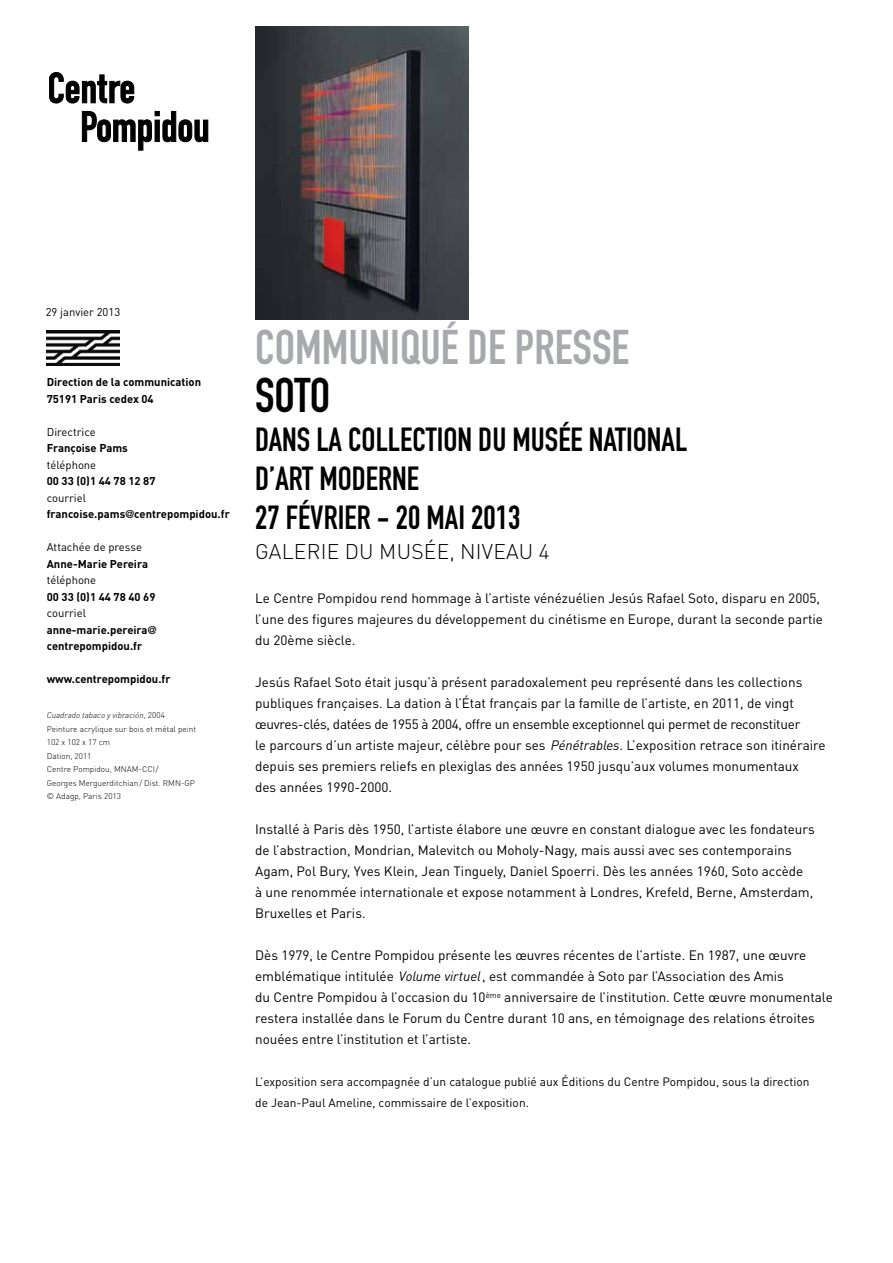
<style>
.page{position:relative;width:893px;height:1263px;background:#fff}
.page>*{position:absolute;margin:0;border:0;box-sizing:border-box;transform-origin:0 0}
.t1{font:48px "DIN Engschrift Std";color:#a7a9ac}
.t2{font:48px "DIN Engschrift Std";color:#000}
.t3{font:33px/39px "DIN Engschrift Std";color:#000}
.t4{font:300 21px "DINOT";letter-spacing:.01em;color:#000}
.t5{font:13.5px/21px "DINOT";color:#000}
.t6{font:12px/21px "DINOT";color:#000}
.t7{font:700 11.25px/16.5px "DINOT";color:#000}
.t8{font:11.25px "DINOT";color:#000}
.t9{font:300 8.25px/13.5px "DINOT";color:#000}
.s1{font-weight:400}
.s2{font-family:"DIN Engschrift Std";font-weight:400}
.s3{font-style:italic}
</style>
<div class="page">
<svg style="left:49px;top:72px;width:85px;height:31px"></svg>
<svg style="left:82px;top:111px;width:126px;height:39px"></svg>
<img style="left:47px;top:331px;width:72px;height:34px">
<img style="left:255px;top:27px;width:214px;height:292px">
<p class="t8" style="left:46px;top:305px;width:76px">29 janvier 2013</p>
<p class="t7" style="left:47px;top:373px;width:156px">Direction de la communication<br>75191 Paris cedex 04</p>
<p class="t8" style="left:47px;top:424px;width:50px">Directrice</p>
<p class="t7" style="left:47px;top:439px;width:83px">Françoise Pams</p>
<p class="t8" style="left:47px;top:457px;width:51px">téléphone</p>
<p class="t7" style="left:47px;top:472px;width:110px">00 33 (0)1 44 78 12 87</p>
<p class="t7" style="left:47px;top:489px;width:184px"><span class="s1">courriel </span>francoise.pams<span class="s2">@</span>centrepompidou.fr</p>
<p class="t8" style="left:47px;top:540px;width:97px">Attachée de presse</p>
<p class="t7" style="left:47px;top:555px;width:103px">Anne-Marie Pereira</p>
<p class="t8" style="left:47px;top:573px;width:51px">téléphone</p>
<p class="t7" style="left:47px;top:588px;width:110px">00 33 (0)1 44 78 40 69</p>
<p class="t7" style="left:47px;top:604px;width:111px"><span class="s1">courriel </span>anne-marie.pereira<span class="s2">@ </span>centrepompidou.fr</p>
<p class="t7" style="left:47px;top:670px;width:125px">www.centrepompidou.fr</p>
<p class="t9" style="left:47px;top:708px;width:151px"><span class="s3">Cuadrado tabaco y vibración</span>, 2004<br>Peinture acrylique sur bois et métal peint<br>102 x 102 x 17 cm<br>Dation, 2011<br>Centre Pompidou, MNAM-CCI /<br>Georges Merguerditchian/ Dist. RMN-GP © Adagp, Paris 2013</p>
<h1 class="t1" style="left:255px;top:319px;width:41px">COMMUNI</h1>
<h1 class="t1" style="left:400px;top:319px;width:135px">QUÉDEPRESSE</h1>
<h1 class="t2" style="left:255px;top:367px;width:77px">SOTO</h1>
<h2 class="t3" style="left:255px;top:421px;width:434px">DANS LA COLLECTION DU MUSÉE NATIONAL<br>D’ART MODERNE<br>27 FÉVRIER - 20 MAI 2013</h2>
<h3 class="t4" style="left:255px;top:539px;width:296px">Galerie DU MUSÉE, NIVEAU 4</h3>
<p class="t5" style="left:255px;top:587px;width:569px">Le Centre Pompidou rend hommage à l’artiste vénézuélien Jesús Rafael Soto, disparu en 2005, l’une des figures majeures du développement du cinétisme en Europe, durant la seconde partie du 20ème siècle.</p>
<p class="t5" style="left:255px;top:671px;width:572px">Jesús Rafael Soto était jusqu’à présent paradoxalement peu représenté dans les collections publiques françaises. La dation à l’État français par la famille de l’artiste, en 2011, de vingt œuvres-clés, datées de 1955 à 2004, offre un ensemble exceptionnel qui permet de reconstituer<br>le parcours d’un artiste majeur, célèbre pour ses <span class="s3">Pénétrables</span>. L’exposition retrace son itinéraire depuis ses premiers reliefs en plexiglas des années 1950 jusqu’aux volumes monumentaux<br>des années 1990-2000.</p>
<p class="t5" style="left:255px;top:818px;width:561px">Installé à Paris dès 1950, l’artiste élabore une œuvre en constant dialogue avec les fondateurs de l’abstraction, Mondrian, Malevitch ou Moholy-Nagy, mais aussi avec ses contemporains Agam, Pol Bury, Yves Klein, Jean Tinguely, Daniel Spoerri. Dès les années 1960, Soto accède<br>à une renommée internationale et expose notamment à Londres, Krefeld, Berne, Amsterdam, Bruxelles et Paris.</p>
<p class="t5" style="left:255px;top:944px;width:579px">Dès 1979, le Centre Pompidou présente les œuvres récentes de l’artiste. En 1987, une œuvre emblématique intitulée <span class="s3">Volume virtuel</span>, est commandée à Soto par l’Association des Amis<br>du Centre Pompidou à l’occasion du 10<sup>ème</sup> anniversaire de l’institution. Cette œuvre monumentale restera installée dans le Forum du Centre durant 10 ans, en témoignage des relations étroites nouées entre l’institution et l’artiste.</p>
<p class="t6" style="left:255px;top:1071px;width:556px">L’exposition sera accompagnée d’un catalogue publié aux Éditions du Centre Pompidou, sous la direction de Jean-Paul Ameline, commissaire de l’exposition.</p>
</div>
